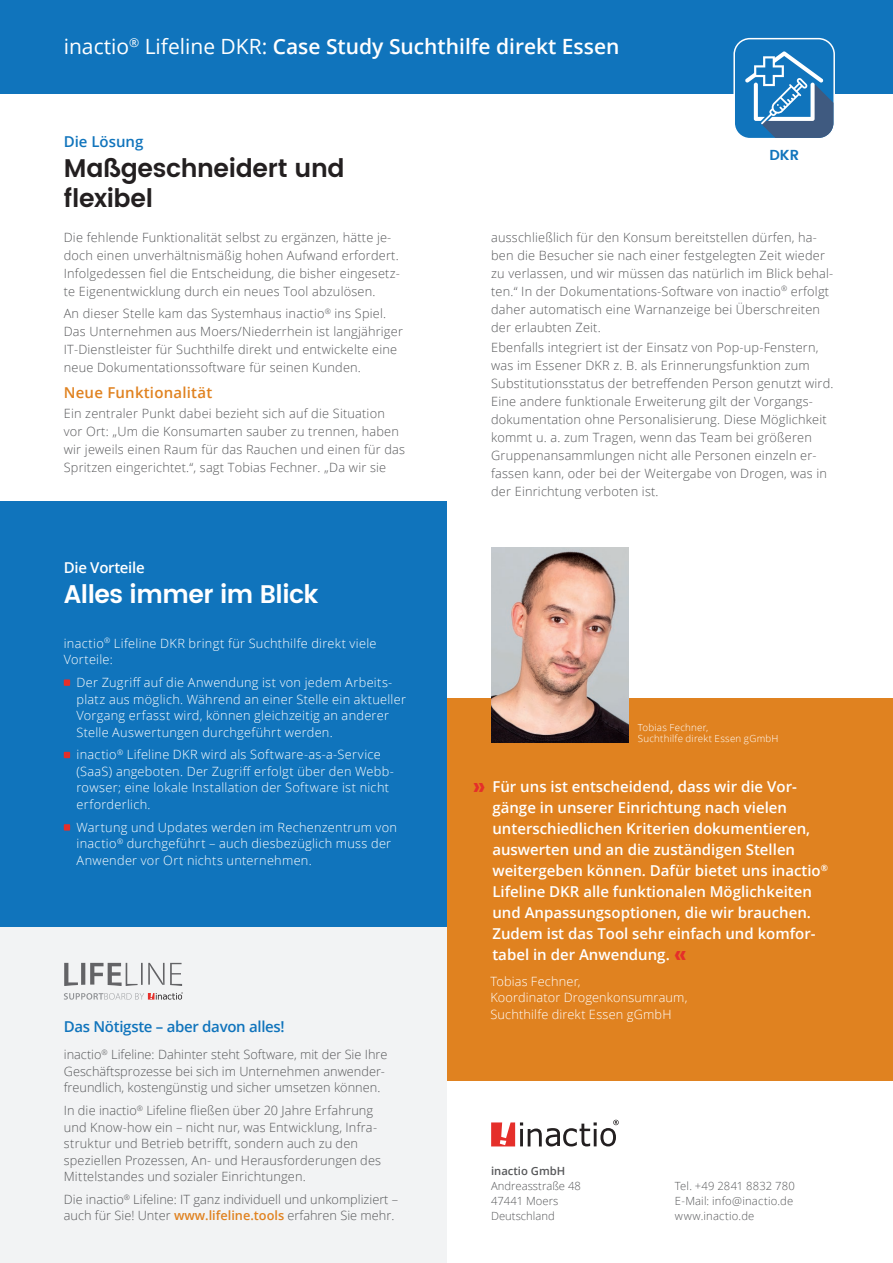
<style>
.page{position:relative;width:893px;height:1263px;background:#fff}
.page>*{position:absolute;margin:0;border:0;box-sizing:border-box;transform-origin:0 0}
.t1{font:600 25.5px/30px "Poppins";letter-spacing:-.015em;color:#231f20}
.t2{font:600 25.5px "Poppins";letter-spacing:-.02em;color:#fff}
.t3{font:600 21px "Open Sans";color:#fff}
.t4{font:600 15px/21px "Open Sans";color:#fff}
.t5{font:600 15px "Open Sans";letter-spacing:-.02em;color:#1074bc}
.t6{font:600 15px "Open Sans";letter-spacing:.015em;color:#e08220}
.t7{font:600 15px "Open Sans";letter-spacing:-.02em;color:#fff}
.t8{font:600 15px "Open Sans";color:#1074bc}
.t9{font:600 14.4px "Poppins";color:#1074bc}
.t10{font:300 12.75px/18px "Open Sans";letter-spacing:.015em;color:#57585a}
.t11{font:300 12.75px/16.5px "Open Sans";letter-spacing:.02em;color:#fff}
.t12{font:300 11.25px/15px "Open Sans";color:#57585a}
.t13{font:600 11.25px "Open Sans";color:#57585a}
.t14{font:300 9.75px/11.2px "Open Sans";letter-spacing:.025em;color:#fff}
.s1{font-weight:400}
.s2{font-weight:600;color:#e08220}
.s3{font-family:"Poppins";font-size:25.5px;color:#e52f2a}
</style>
<div class="page">
<div style="left:0;top:0;width:893px;height:94px;background:#1074bc"></div>
<div style="left:446px;top:698px;width:447px;height:383px;background:#e08220"></div>
<div style="left:0;top:927px;width:446px;height:336px;background:#f2f3f4"></div>
<div style="left:0;top:502px;width:446px;height:425px;background:#1074bc"></div>
<div style="left:64px;top:679px;width:6px;height:7px;background:#e52f2a"></div>
<svg style="left:64px;top:752px;width:6px;height:6px"></svg>
<svg style="left:64px;top:824px;width:6px;height:6px"></svg>
<svg style="left:491px;top:1120px;width:128px;height:26px"></svg>
<svg style="left:64px;top:992px;width:119px;height:8px"></svg>
<svg style="left:64px;top:963px;width:118px;height:23px"></svg>
<div style="left:734px;top:39px;width:100px;height:100px;background:#1074bc;border-radius:16px"></div>
<div style="left:733px;top:38px;width:102px;height:101px;border:2px solid #fff;border-radius:16px"></div>
<svg style="left:745px;top:51px;width:88px;height:87px"></svg>
<img style="left:491px;top:547px;width:138px;height:195px">
<h2 class="t3" style="left:64px;top:32px;width:557px"><span class="s1">inactio</span><sup>®</sup> <span class="s1">Lifeline DKR:</span> Case Study Suchthilfe direkt Essen</h2>
<p class="t8" style="left:64px;top:131px;width:81px">Die Lösung</p>
<h1 class="t1" style="left:64px;top:154px;width:282px">Maßgeschneidert und flexibel</h1>
<p class="t9" style="left:769px;top:144px;width:31px">DKR</p>
<p class="t10" style="left:64px;top:228px;width:338px">Die fehlende Funktionalität selbst zu ergänzen, hätte je&shy;doch einen unverhältnismäßig hohen Aufwand erfordert.<br>Infolgedessen fiel die Entscheidung, die bisher eingesetz&shy;te Eigenentwicklung durch ein neues Tool abzulösen.</p>
<p class="t10" style="left:64px;top:304px;width:341px">An dieser Stelle kam das Systemhaus inactio<sup>®</sup> ins Spiel.<br>Das Unternehmen aus Moers/Niederrhein ist langjähriger IT-Dienstleister für Suchthilfe direkt und entwickelte eine neue Dokumentationssoftware für seinen Kunden.</p>
<p class="t6" style="left:64px;top:383px;width:150px">Neue Funktionalität</p>
<p class="t10" style="left:64px;top:404px;width:343px">Ein zentraler Punkt dabei bezieht sich auf die Situation vor Ort: „Um die Konsumarten sauber zu trennen, haben wir jeweils einen Raum für das Rauchen und einen für das Spritzen eingerichtet.“, sagt Tobias Fechner. „Da wir sie</p>
<p class="t7" style="left:64px;top:557px;width:82px">Die Vorteile</p>
<h1 class="t2" style="left:64px;top:575px;width:256px">Alles immer im Blick</h1>
<p class="t11" style="left:64px;top:634px;width:314px">inactio<sup>®</sup> Lifeline DKR bringt für Suchthilfe direkt viele<br>Vorteile:</p>
<p class="t11" style="left:77px;top:674px;width:331px">Der Zugriff auf die Anwendung ist von jedem Arbeits&shy;platz aus möglich. Während an einer Stelle ein aktueller Vorgang erfasst wird, können gleichzeitig an anderer Stelle Auswertungen durchgeführt werden.</p>
<p class="t11" style="left:77px;top:746px;width:319px">inactio<sup>®</sup> Lifeline DKR wird als Software-as-a-Service (SaaS) angeboten. Der Zugriff erfolgt über den Webb&shy;rowser; eine lokale Installation der Software ist nicht erforderlich.</p>
<p class="t11" style="left:77px;top:818px;width:322px">Wartung und Updates werden im Rechenzentrum von inactio<sup>®</sup> durchgeführt – auch diesbezüglich muss der<br>Anwender vor Ort nichts unternehmen.</p>
<p class="t5" style="left:64px;top:1017px;width:222px">Das Nötigste – aber davon alles!</p>
<p class="t10" style="left:64px;top:1046px;width:325px;line-height:16.5px">inactio<sup>®</sup> Lifeline: Dahinter steht Software, mit der Sie Ihre<br>Geschäftsprozesse bei sich im Unternehmen anwender&shy;freundlich, kostengünstig und sicher umsetzen können.</p>
<p class="t10" style="left:64px;top:1102px;width:319px;line-height:16.5px">In die inactio<sup>®</sup> Lifeline fließen über 20 Jahre Erfahrung und Know-how ein – nicht nur, was Entwicklung, Infra&shy;struktur und Betrieb betrifft, sondern auch zu den speziellen Prozessen, An- und Herausforderungen des Mittelstandes und sozialer Einrichtungen.</p>
<p class="t10" style="left:64px;top:1191px;width:336px;line-height:16.5px">Die inactio<sup>®</sup> Lifeline: IT ganz individuell und unkompliziert – auch für Sie! Unter <span class="s2">www.lifeline.tools</span> erfahren Sie mehr.</p>
<p class="t10" style="left:491px;top:228px;width:344px">ausschließlich für den Konsum bereitstellen dürfen, ha&shy;ben die Besucher sie nach einer festgelegten Zeit wieder zu verlassen, und wir müssen das natürlich im Blick behal&shy;ten.“ In der Dokumentations-Software von inactio<sup>®</sup> erfolgt daher automatisch eine Warnanzeige bei Überschreiten der erlaubten Zeit.</p>
<p class="t10" style="left:491px;top:338px;width:344px">Ebenfalls integriert ist der Einsatz von Pop-up-Fenstern, was im Essener DKR z. B. als Erinnerungsfunktion zum Substitutionsstatus der betreffenden Person genutzt wird.<br>Eine andere funktionale Erweiterung gilt der Vorgangs&shy;dokumentation ohne Personalisierung. Diese Möglichkeit kommt u. a. zum Tragen, wenn das Team bei größeren Gruppenansammlungen nicht alle Personen einzeln er&shy;fassen kann, oder bei der Weitergabe von Drogen, was in der Einrichtung verboten ist.</p>
<p class="t14" style="left:638px;top:721px;width:142px">Tobias Fechner,<br>Suchthilfe direkt Essen gGmbH</p>
<p class="t4" style="left:492px;top:775px;width:337px;text-indent:-20px"><span class="s3">»</span> Für uns ist entscheidend, dass wir die Vor&shy;gänge in unserer Einrichtung nach vielen unterschiedlichen Kriterien dokumentieren, auswerten und an die zuständigen Stellen weitergeben können. Dafür bietet uns inactio<sup>® </sup>Lifeline DKR alle funktionalen Möglichkeiten und Anpassungsoptionen, die wir brauchen.<br>Zudem ist das Tool sehr einfach und komfor&shy;tabel in der Anwendung. <span class="s3">«</span></p>
<p class="t11" style="left:490px;top:972px;width:199px">Tobias Fechner,<br>Koordinator Drogenkonsumraum,<br>Suchthilfe direkt Essen gGmbH</p>
<p class="t13" style="left:491px;top:1164px;width:76px">inactio GmbH</p>
<p class="t12" style="left:491px;top:1178px;width:91px">Andreasstraße 48<br>47441 Moers<br>Deutschland</p>
<p class="t12" style="left:675px;top:1178px;width:121px">Tel. +49 2841 8832 780<br>E-Mail: info@inactio.de www.inactio.de</p>
</div>
